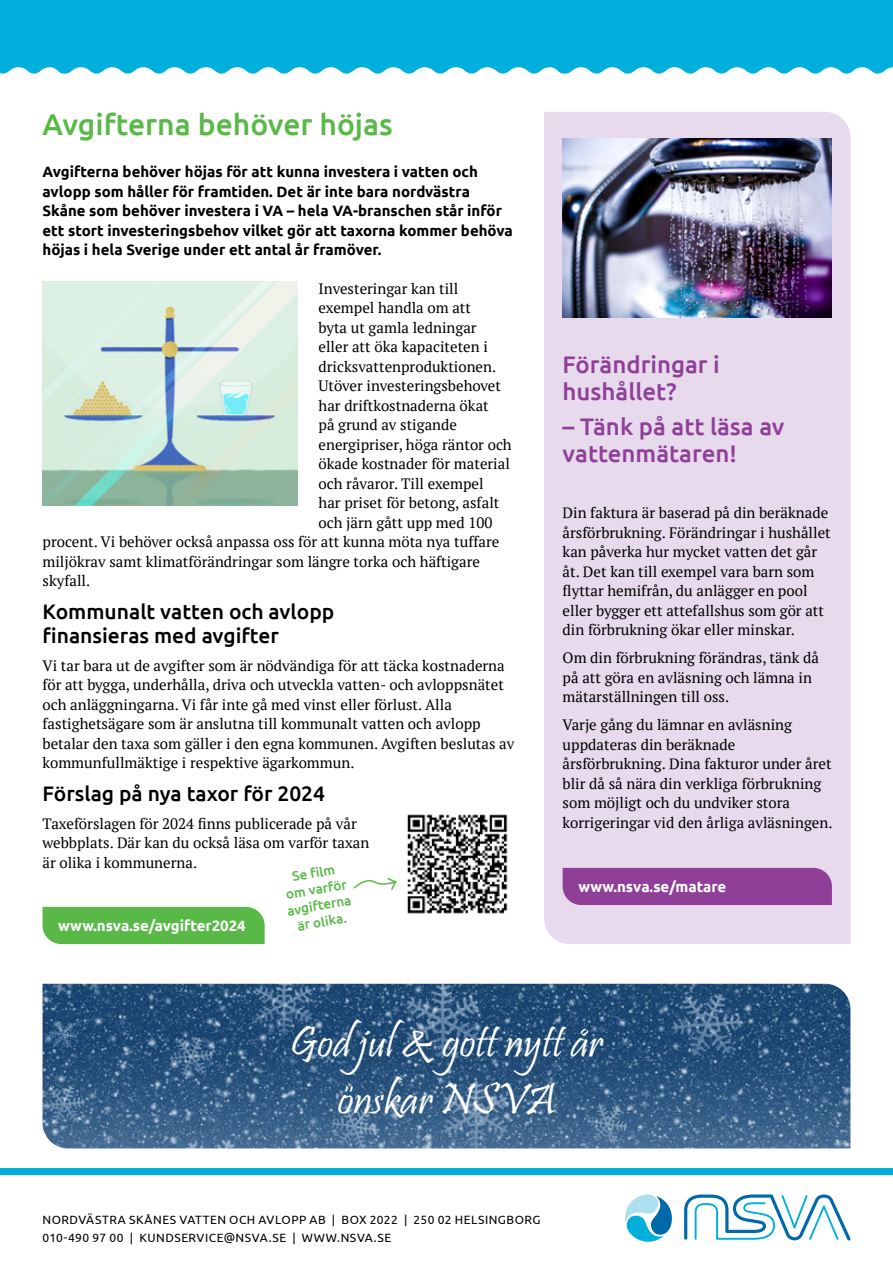
<style>
.page{position:relative;width:893px;height:1263px;background:#fff}
.page>*{position:absolute;margin:0;border:0;box-sizing:border-box;transform-origin:0 0}
.t1{font:45px/56.6px "Pristina";color:#fff;text-align:center}
.t2{font:500 30px "Ubuntu";color:#58b947}
.t3{font:500 24px/27px "Ubuntu";color:#903f98}
.t4{font:500 21px/24px "Ubuntu";color:#000}
.t5{font:15px/19.5px "PT Serif";color:#000}
.t6{font:700 15px/19.5px "Ubuntu";color:#000}
.t7{font:700 15px "Ubuntu";color:#fff}
.t8{font:500 13.5px/16.5px "Ubuntu";color:#58b947;text-align:center}
.t9{font:12px/18px "Ubuntu";letter-spacing:.04em;color:#000}
</style>
<div class="page">
<svg style="left:684px;top:1194px;width:166px;height:46px"></svg>
<svg style="left:625px;top:1194px;width:47px;height:48px"></svg>
<div style="left:0;top:0;width:893px;height:81px;background:#00afdb"></div>
<svg style="left:0;top:67px;width:893px;height:14px"></svg>
<div style="left:544px;top:112px;width:306px;height:832px;background:#e6daec"></div>
<div style="left:563px;top:868px;width:269px;height:37px;background:#903f98"></div>
<div style="left:0;top:1168px;width:893px;height:7px;background:#00afdb"></div>
<div style="left:43px;top:907px;width:222px;height:37px;background:#58b947"></div>
<img style="left:563px;top:138px;width:269px;height:180px">
<img style="left:43px;top:984px;width:807px;height:164px">
<img style="left:43px;top:281px;width:255px;height:225px">
<img style="left:407px;top:814px;width:101px;height:100px">
<svg style="left:353px;top:878px;width:44px;height:12px"></svg>
<h2 class="t2" style="left:43px;top:105px;width:352px">Avgifterna behöver höjas</h2>
<p class="t6" style="left:43px;top:162px;width:472px">Avgifterna behöver höjas för att kunna investera i vatten och avlopp som håller för framtiden. Det är inte bara nordvästra Skåne som behöver investera i VA – hela VA-branschen står inför ett stort investeringsbehov vilket gör att taxorna kommer behöva höjas i hela Sverige under ett antal år framöver.</p>
<p class="t5" style="left:319px;top:278px;width:141px">Investeringar kan till</p>
<p class="t5" style="left:319px;top:298px;width:154px">exempel handla om att</p>
<p class="t5" style="left:319px;top:317px;width:160px">byta ut gamla ledningar</p>
<p class="t5" style="left:319px;top:337px;width:171px">eller att öka kapaciteten i</p>
<p class="t5" style="left:319px;top:356px;width:179px">dricksvattenproduktionen.</p>
<p class="t5" style="left:319px;top:376px;width:184px">Utöver investeringsbehovet</p>
<p class="t5" style="left:319px;top:395px;width:172px">har driftkostnaderna ökat</p>
<p class="t5" style="left:319px;top:415px;width:140px">på grund av stigande</p>
<p class="t5" style="left:319px;top:434px;width:195px">energipriser, höga räntor och</p>
<p class="t5" style="left:319px;top:454px;width:193px">ökade kostnader för material</p>
<p class="t5" style="left:319px;top:473px;width:167px">och råvaror. Till exempel</p>
<p class="t5" style="left:319px;top:493px;width:182px">har priset för betong, asfalt</p>
<p class="t5" style="left:319px;top:512px;width:175px">och järn gått upp med 100</p>
<p class="t5" style="left:43px;top:532px;width:458px">procent. Vi behöver också anpassa oss för att kunna möta nya tuffare</p>
<p class="t5" style="left:43px;top:551px;width:439px">miljökrav samt klimatförändringar som längre torka och häftigare</p>
<p class="t5" style="left:43px;top:571px;width:49px">skyfall.</p>
<h3 class="t4" style="left:43px;top:598px;width:293px">Kommunalt vatten och avlopp finansieras med avgifter</h3>
<p class="t5" style="left:43px;top:655px;width:473px">Vi tar bara ut de avgifter som är nödvändiga för att täcka kostnaderna för att bygga, underhålla, driva och utveckla vatten- och avloppsnätet och anläggningarna. Vi får inte gå med vinst eller förlust. Alla fastighetsägare som är anslutna till kommunalt vatten och avlopp betalar den taxa som gäller i den egna kommunen. Avgiften beslutas av kommunfullmäktige i respektive ägarkommun.</p>
<h3 class="t4" style="left:43px;top:780px;width:284px">Förslag på nya taxor för 2024</h3>
<p class="t5" style="left:43px;top:813px;width:328px">Taxeförslagen för 2024 finns publicerade på vår webbplats. Där kan du också läsa om varför taxan är olika i kommunerna.</p>
<p class="t8" style="left:280px;top:870px;width:66px;rotate:-10deg">Se fi lm om varför avgifterna är olika.</p>
<p class="t7" style="left:58px;top:917px;width:189px">www.nsva.se/avgifter2024</p>
<h3 class="t3" style="left:563px;top:350px;width:159px">Förändringar i hushållet?</h3>
<h3 class="t3" style="left:563px;top:413px;width:223px">– Tänk på att läsa av vattenmätaren!</h3>
<p class="t5" style="left:563px;top:503px;width:270px">Din faktura är baserad på din beräknade årsförbrukning. Förändringar i hushållet kan påverka hur mycket vatten det går åt. Det kan till exempel vara barn som flyttar hemifrån, du anlägger en pool eller bygger ett attefallshus som gör att din förbrukning ökar eller minskar.</p>
<p class="t5" style="left:563px;top:648px;width:258px">Om din förbrukning förändras, tänk då på att göra en avläsning och lämna in mätarställningen till oss.</p>
<p class="t5" style="left:563px;top:715px;width:271px">Varje gång du lämnar en avläsning uppdateras din beräknade årsförbrukning. Dina fakturor under året blir då så nära din verkliga förbrukning som möjligt och du undviker stora korrigeringar vid den årliga avläsningen.</p>
<p class="t7" style="left:578px;top:878px;width:149px">www.nsva.se/matare</p>
<h1 class="t1" style="left:290px;top:1018px;width:314px">God jul &amp; gott nytt år önskar NSVA</h1>
<p class="t9" style="left:43px;top:1210px;width:500px">NORDVÄSTRA SKÅNES VATTEN OCH AVLOPP AB | BOX 2022 | 250 02 HELSINGBORG<br>010-490 97 00 | KUNDSERVICE@NSVA.SE | WWW.NSVA.SE</p>
</div>
